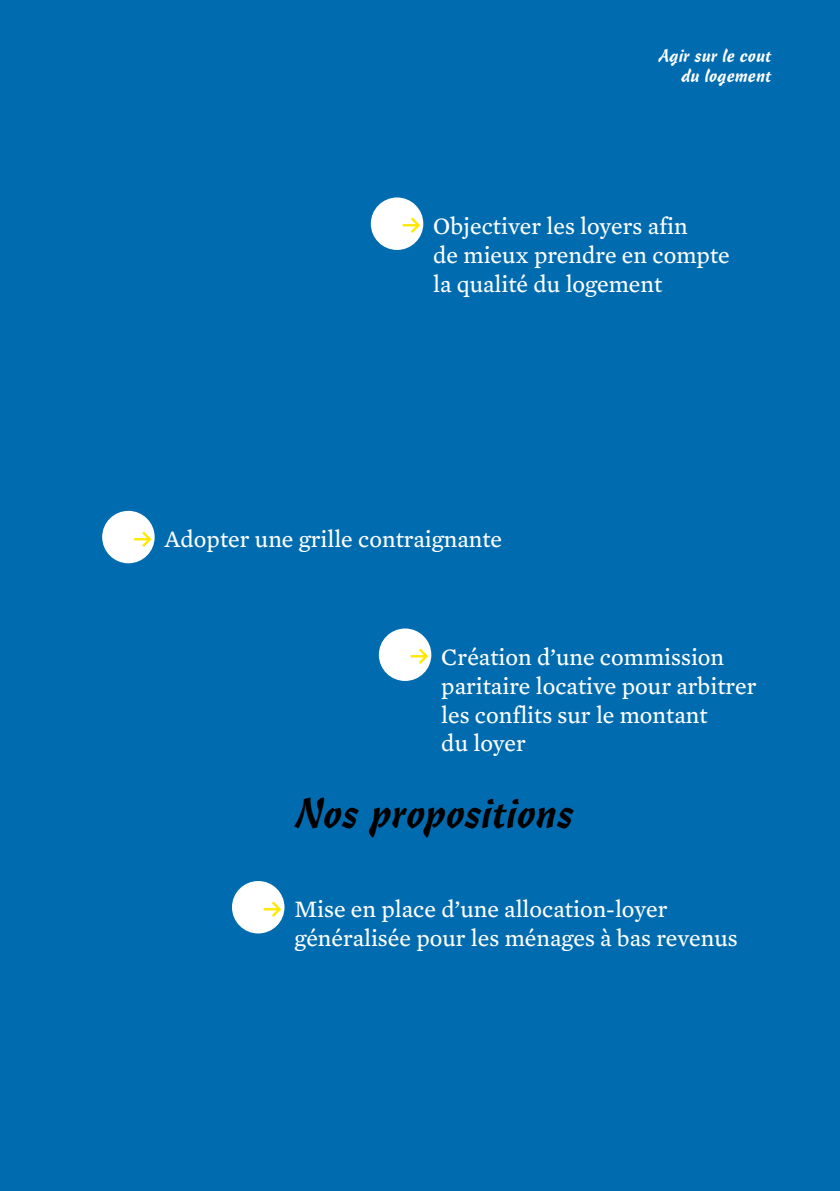
<style>
.page{position:relative;width:840px;height:1191px;background:#fff}
.page>*{position:absolute;margin:0;border:0;box-sizing:border-box;transform-origin:0 0}
.t1{font:42px "Freehand 471 BT";color:#000}
.t2{font:24px/28.8px "Mercury Text G3";color:#fff}
.t3{font:18px/20px "Freehand 471 BT";color:#fff;text-align:right}
.s1{font-family:"Akkurat";font-weight:700;color:#ffe800}
</style>
<div class="page">
<div style="left:0;top:0;width:839px;height:1191px;background:#006caf"></div>
<div style="left:370px;top:197px;width:53px;height:53px;background:#fff;border-radius:50%"></div>
<div style="left:102px;top:511px;width:52px;height:52px;background:#fff;border-radius:50%"></div>
<div style="left:378px;top:628px;width:53px;height:53px;background:#fff;border-radius:50%"></div>
<div style="left:232px;top:881px;width:52px;height:52px;background:#fff;border-radius:50%"></div>
<p class="t3" style="left:658px;top:46px;width:114px">Agir sur le cout du logement</p>
<p class="t2" style="left:433px;top:212px;width:298px;text-indent:-31px"><span class="s1">≥</span> Objectiver les loyers afin<br>de mieux prendre en compte la qualité du logement</p>
<p class="t2" style="left:133px;top:525px;width:370px"><span class="s1">≥</span> Adopter une grille contraignante</p>
<p class="t2" style="left:441px;top:642px;width:316px;text-indent:-31px"><span class="s1">≥</span> Création d’une commission paritaire locative pour arbitrer les conflits sur le montant<br>du loyer</p>
<h1 class="t1" style="left:296px;top:788px;width:280px">Nos propositions</h1>
<p class="t2" style="left:294px;top:895px;width:444px;text-indent:-31px"><span class="s1">≥</span> Mise en place d’une allocation-loyer généralisée pour les ménages à bas revenus</p>
</div>
